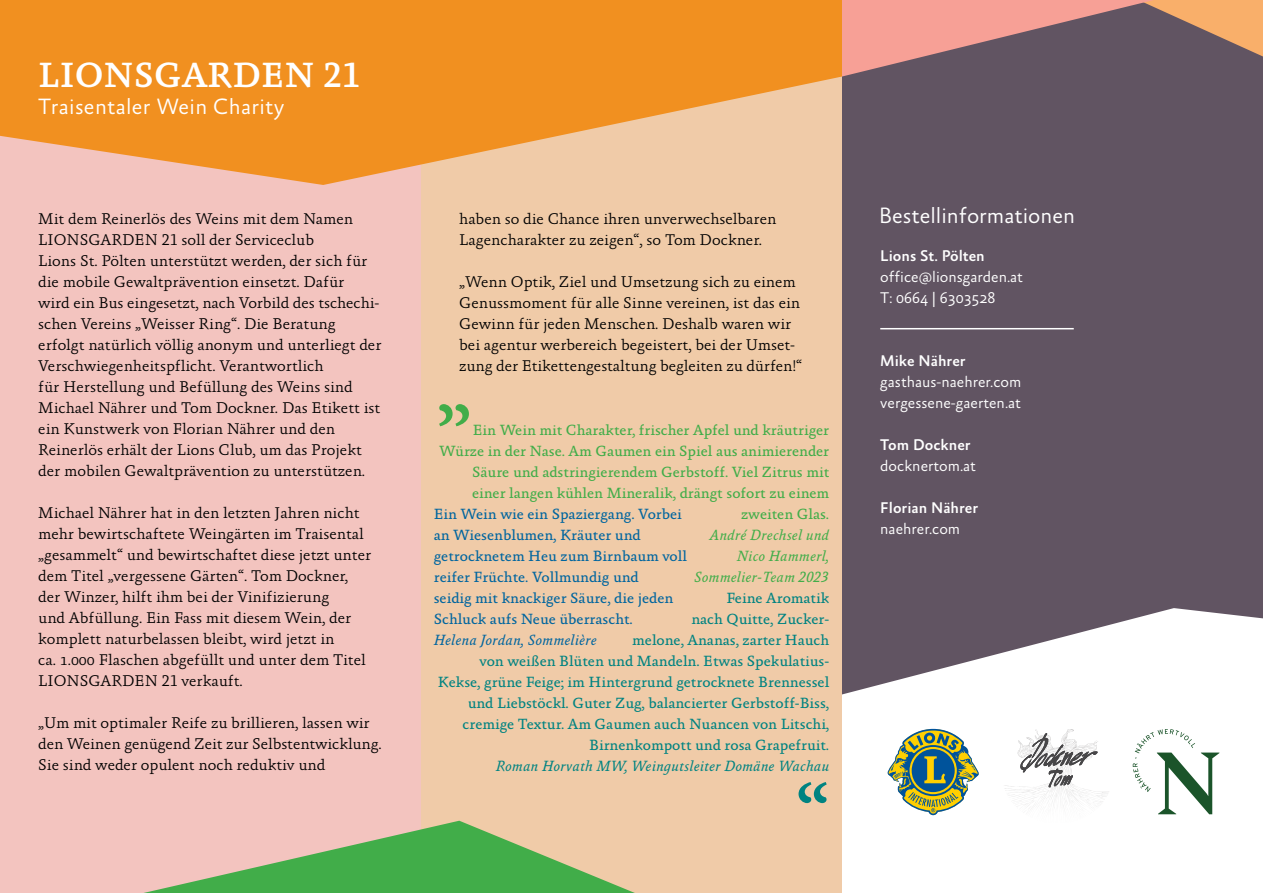
<style>
.page{position:relative;width:1263px;height:893px;background:#fff}
.page>*{position:absolute;margin:0;border:0;box-sizing:border-box;transform-origin:0 0}
.t1{font:600 79.35px "Minion Pro";color:#41ad49}
.t2{font:600 79.35px "Minion Pro";color:#008381}
.t3{font:500 35.55px "Absara TF";color:#fff}
.t4{font:300 22.5px "Absara Sans";color:#fff}
.t5{font:300 15.75px/21px "Absara";color:#000}
.t6{font:300 15.75px/21px "Absara Sans";color:#fff}
.t7{font:500 15.75px "Absara Sans";color:#fff}
.t8{font:300 15.75px "Absara TF";color:#000}
.t9{font:15px/21px "Absara TF";color:#008381;text-align:right}
.t10{font:15px/21px "Absara TF";color:#41ad49;text-align:right}
.t11{font:15px/21px "Absara TF";color:#00659f}
.t12{font:italic 15px/21px "Absara TF";color:#41ad49;text-align:right}
.t13{font:italic 15px "Absara TF";color:#008381}
.t14{font:italic 15px "Absara TF";color:#00659f}
.s1{font-family:"Absara TF"}
.s2{font-family:"Absara"}
</style>
<div class="page">
<div style="left:842px;top:0;width:421px;height:893px;background:#615462"></div>
<svg style="left:842px;top:608px;width:421px;height:285px;background:#e7e5e7"></svg>
<div style="left:0;top:0;width:421px;height:893px;background:#f3c4bf"></div>
<div style="left:421px;top:0;width:421px;height:893px;background:#f0cba8"></div>
<svg style="left:0;top:0;width:842px;height:185px;fill:#f19020"></svg>
<svg style="left:887px;top:729px;width:92px;height:86px;background:#a0b08c"></svg>
<svg style="left:1020px;top:729px;width:77px;height:58px;background:#d3d2d3"></svg>
<svg style="left:1133px;top:729px;width:86px;height:85px;background:#d1dcd4"></svg>
<svg style="left:144px;top:821px;width:491px;height:72px"></svg>
<svg style="left:842px;top:0;width:421px;height:77px"></svg>
<hr style="left:880px;top:328px;width:194px;height:1px;background:#fff">
<h2 class="t3" style="left:38px;top:54px;width:323px">LIONSGARDEN 21</h2>
<h3 class="t4" style="left:38px;top:95px;width:248px">Traisentaler Wein Charity</h3>
<p class="t5" style="left:38px;top:208px;width:345px">Mit dem Reinerlös des Weins mit dem Namen <span class="s1">LIONSGARDEN 21</span> soll der Serviceclub<br>Lions St. Pölten unterstützt werden, der sich für die mobile Gewaltprävention einsetzt. Dafür<br>wird ein Bus eingesetzt, nach Vorbild des tschechi&shy;schen Vereins „Weisser Ring“. Die Beratung erfolgt natürlich völlig anonym und unterliegt der Verschwiegenheitspflicht. Verantwortlich<br>für Herstellung und Befüllung des Weins sind Michael Nährer und Tom Dockner. Das Etikett ist ein Kunstwerk von Florian Nährer und den Reinerlös erhält der Lions Club, um das Projekt der mobilen Gewaltprävention zu unterstützen.</p>
<p class="t5" style="left:38px;top:502px;width:334px">Michael Nährer hat in den letzten Jahren nicht mehr bewirtschaftete Weingärten im Traisental „gesammelt“ und bewirtschaftet diese jetzt unter dem Titel „vergessene Gärten“. Tom Dockner, der Winzer, hilft ihm bei der Vinifizierung<br>und Abfüllung. Ein Fass mit diesem Wein, der komplett naturbelassen bleibt, wird jetzt in<br>ca. 1.000 Flaschen abgefüllt und unter dem Titel</p>
<p class="t8" style="left:38px;top:671px;width:206px">LIONSGARDEN 21 <span class="s2">verkauft.</span></p>
<p class="t5" style="left:38px;top:712px;width:345px">„Um mit optimaler Reife zu brillieren, lassen wir den Weinen genügend Zeit zur Selbstentwicklung.<br>Sie sind weder opulent noch reduktiv und</p>
<p class="t5" style="left:459px;top:208px;width:319px">haben so die Chance ihren unverwechselbaren</p>
<h3 class="t4" style="left:879px;top:204px;width:197px">Bestellinformationen</h3>
<p class="t5" style="left:459px;top:229px;width:304px">Lagencharakter zu zeigen“, so Tom Dockner.</p>
<p class="t5" style="left:459px;top:271px;width:344px">„Wenn Optik, Ziel und Umsetzung sich zu einem Genussmoment für alle Sinne vereinen, ist das ein Gewinn für jeden Menschen. Deshalb waren wir bei agentur werbereich begeistert, bei der Umset&shy;zung der Etikettengestaltung begleiten zu dürfen!“</p>
<p class="t7" style="left:880px;top:248px;width:106px">Lions St. Pölten</p>
<p class="t6" style="left:880px;top:267px;width:144px">office@lionsgarden.at<br>T: 0664 | 6303528</p>
<p class="t7" style="left:880px;top:353px;width:87px">Mike Nährer</p>
<p class="t6" style="left:880px;top:372px;width:143px">gasthaus-naehrer.com vergessene-gaerten.at</p>
<p class="t7" style="left:880px;top:437px;width:92px">Tom Dockner</p>
<p class="t6" style="left:880px;top:456px;width:97px">docknertom.at</p>
<p class="t7" style="left:880px;top:500px;width:99px">Florian Nährer</p>
<p class="t6" style="left:880px;top:519px;width:81px">naehrer.com</p>
<h1 class="t1" style="left:436px;top:335px;width:38px">„</h1>
<p class="t10" style="left:439px;top:420px;width:391px">Ein Wein mit Charakter, frischer Apfel und kräutriger Würze in der Nase. Am Gaumen ein Spiel aus animierender Säure und adstringierendem Gerbstoff. Viel Zitrus mit einer langen kühlen Mineralik, drängt sofort zu einem zweiten Glas.</p>
<p class="t12" style="left:694px;top:525px;width:137px">André Drechsel und<br>Nico Hammerl,<br>Sommelier-Team 2023</p>
<p class="t9" style="left:438px;top:588px;width:393px">Feine Aromatik<br>nach Quitte, Zucker-<br>melone, Ananas, zarter Hauch<br>von weißen Blüten und Mandeln. Etwas Spekulatius-Kekse, grüne Feige; im Hintergrund getrocknete Brennessel und Liebstöckl. Guter Zug, balancierter Gerbstoff-Biss, cremige Textur. Am Gaumen auch Nuancen von Litschi, Birnenkompott und rosa Grapefruit.</p>
<p class="t13" style="left:496px;top:757px;width:335px">Roman Horvath MW, Weingutsleiter Domäne Wachau</p>
<p class="t11" style="left:434px;top:504px;width:255px">Ein Wein wie ein Spaziergang. Vorbei an Wiesenblumen, Kräuter und getrocknetem Heu zum Birnbaum voll reifer Früchte. Vollmundig und<br>seidig mit knackiger Säure, die jeden Schluck aufs Neue überrascht.</p>
<p class="t14" style="left:434px;top:631px;width:165px">Helena Jordan, Sommelière</p>
<h1 class="t2" style="left:796px;top:759px;width:35px">“</h1>
</div>
